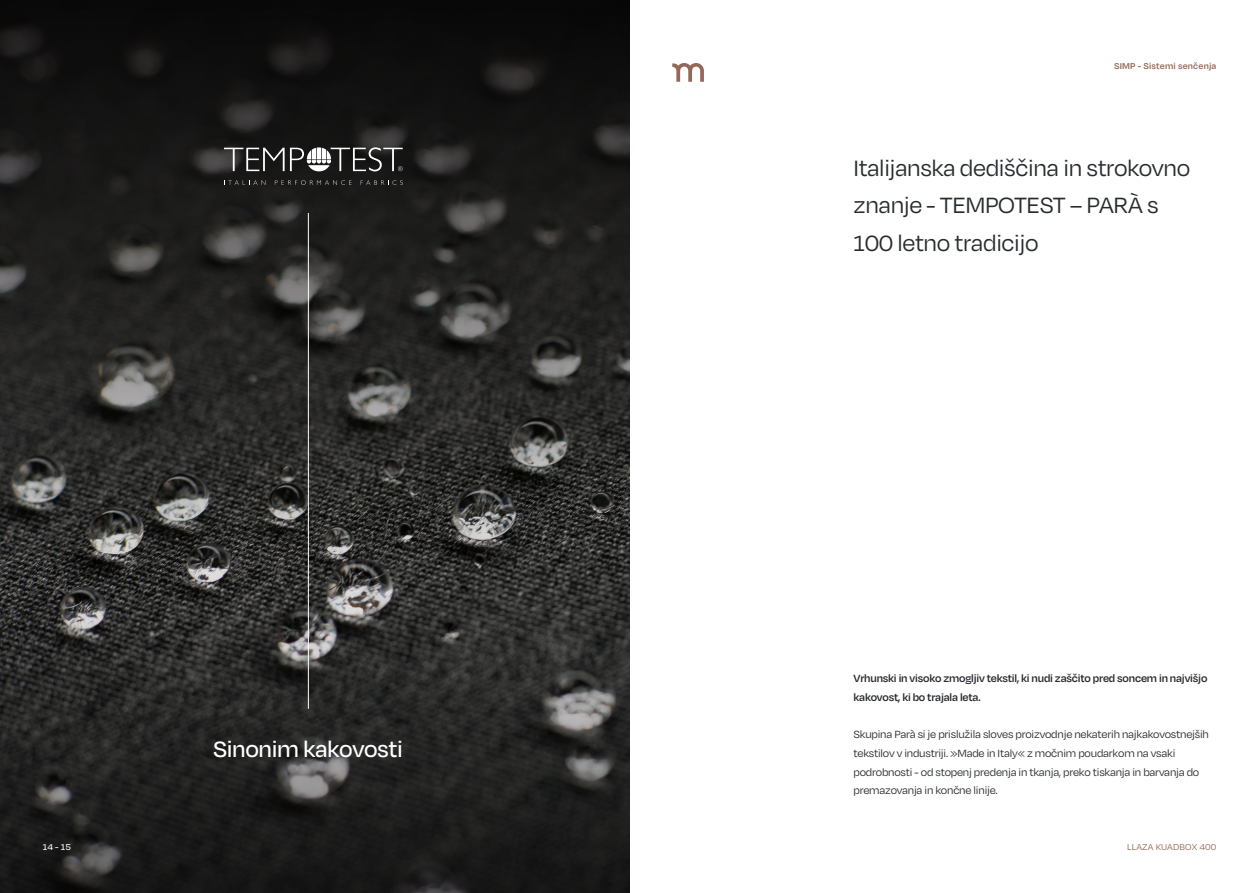
<style>
.page{position:relative;width:1259px;height:893px;background:#fff}
.page>*{position:absolute;margin:0;border:0;box-sizing:border-box;transform-origin:0 0}
._22_95_25_5_Header_Style_B{font:25.5px/37.5px "Degular";letter-spacing:-.015em;color:#292c2f}
._22_95_25_5_Header_Style_B-2{font:500 25.5px "Degular";letter-spacing:-.015em;color:#fff}
._22_95_25_5_Header_Style_B-3{font:12px/18.8px "Degular";letter-spacing:-.015em;color:#2a2c30}
._22_95_25_5_Header_Style_B-4{font:600 12px/18.8px "Degular";letter-spacing:-.015em;color:#2a2c30}
._7_65_8_5_Header_Style_D{font:600 9.75px "Degular";letter-spacing:.02em;color:#946858}
._7_65_8_5_Header_Style_D-2{font:9.75px "Degular";letter-spacing:.02em;color:#946858}
._7_65_8_5_Header_Style_D-3{font:500 9.75px "Degular";color:#fff}
</style>
<div class="page">
<svg style="left:0;top:0;width:629px;height:569px;background:#252524"></svg>
<svg style="left:0;top:569px;width:629px;height:324px;background:#2a2a29"></svg>
<svg style="left:672px;top:63px;width:32px;height:19px"></svg>
<hr style="left:308px;top:213px;width:1px;height:496px;background:#fff">
<svg style="left:224px;top:180px;width:41px;height:5px"></svg>
<svg style="left:275px;top:180px;width:76px;height:5px"></svg>
<svg style="left:361px;top:180px;width:42px;height:5px"></svg>
<svg style="left:224px;top:147px;width:179px;height:24px;background:#535252"></svg>
<p class="_7_65_8_5_Header_Style_D-3" style="left:43px;top:841px;width:30px">14 - 15</p>
<p class="_22_95_25_5_Header_Style_B-2" style="left:213px;top:733px;width:191px">Sinonim kakovosti</p>
<p class="_7_65_8_5_Header_Style_D" style="left:1114px;top:60px;width:104px">SIMP - Sistemi senčenja</p>
<p class="_22_95_25_5_Header_Style_B" style="left:853px;top:148px;width:338px">Italijanska dediščina in strokovno znanje - TEMPOTEST – PARÀ s<br>100 letno tradicijo</p>
<p class="_22_95_25_5_Header_Style_B-4" style="left:853px;top:668px;width:355px">Vrhunski in visoko zmogljiv tekstil, ki nudi zaščito pred soncem in najvišjo kakovost, ki bo trajala leta.</p>
<p class="_22_95_25_5_Header_Style_B-3" style="left:853px;top:724px;width:357px">Skupina Parà si je prislužila sloves proizvodnje nekaterih najkakovostnejših tekstilov v industriji. »Made in Italy« z močnim poudarkom na vsaki podrobnosti - od stopenj predenja in tkanja, preko tiskanja in barvanja do premazovanja in končne linije.</p>
<p class="_7_65_8_5_Header_Style_D-2" style="left:1127px;top:841px;width:91px">LLAZA KUADBOX 400</p>
</div>
